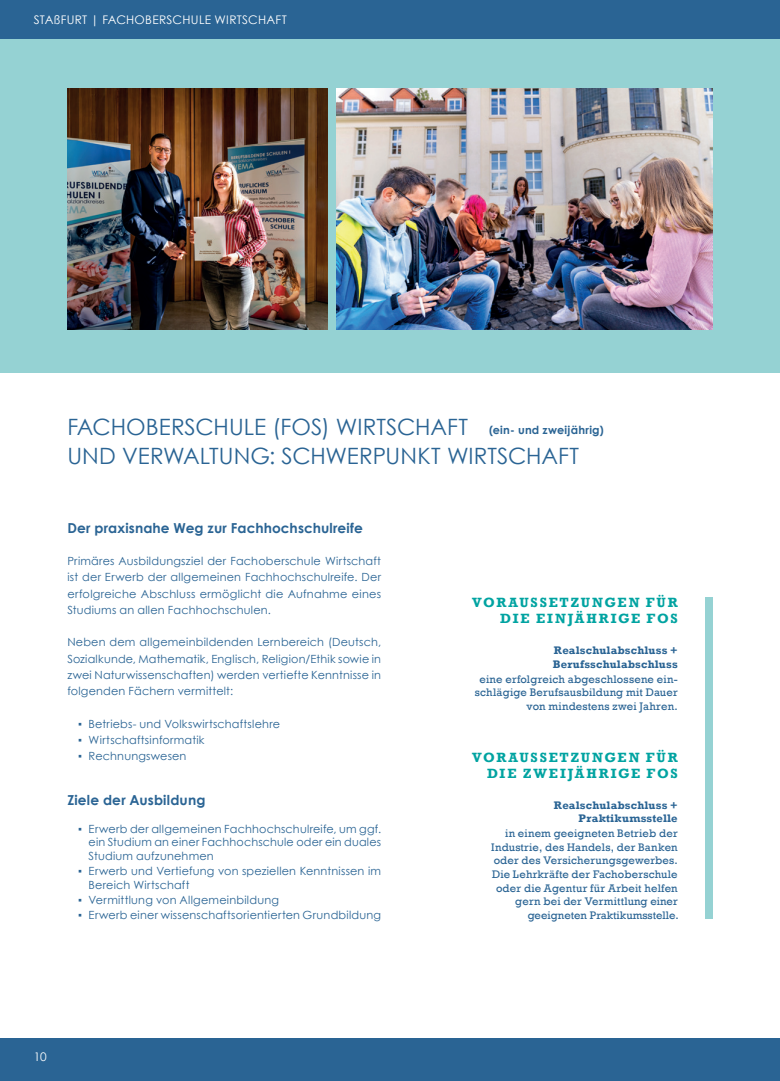
<style>
.page{position:relative;width:780px;height:1081px;background:#fff}
.page>*{position:absolute;margin:0;border:0;box-sizing:border-box;transform-origin:0 0}
.Heading_1{font:22.5px "Century Gothic";color:#2a6494}
.Liste{font:700 13.75px/16.5px "Rockwell";letter-spacing:.125em;color:#00a3a1;text-align:right}
.Heading_2{font:700 13.75px "Century Gothic";letter-spacing:.01em;color:#2a6494}
.t1{font:11.88px "Century Gothic";letter-spacing:.02em;color:#fff}
.t2{font:11.25px/16.2px "Century Gothic";letter-spacing:.02em;color:#2a6494;text-align:justify}
.Liste-2{font:11.25px/13.5px "Rockwell";letter-spacing:.015em;color:#2a6494;text-align:right}
.Liste-3{font:700 11.25px/13.5px "Rockwell";letter-spacing:.015em;color:#2a6494}
.Heading_1-2{font:700 11.25px "Century Gothic";letter-spacing:.02em;color:#2a6494}
</style>
<div class="page">
<div style="left:0;top:39px;width:780px;height:333px;background:#95d2d3"></div>
<div style="left:705px;top:597px;width:7px;height:322px;background:#95d2d3"></div>
<div style="left:0;top:1038px;width:780px;height:43px;background:#2a6494"></div>
<div style="left:0;top:0;width:780px;height:39px;background:#2a6494"></div>
<img style="left:337px;top:89px;width:375px;height:241px">
<img style="left:67px;top:89px;width:261px;height:241px">
<p class="t1" style="left:34px;top:12px;width:255px">STAßFURT | FACHOBERSCHULE WIRTSCHAFT</p>
<p class="Heading_1" style="left:67px;top:411px;width:402px">FACHOBERSCHULE (FOS) WIRTSCHAFT</p>
<p class="Heading_1" style="left:67px;top:440px;width:513px">UND VERWALTUNG: SCHWERPUNKT WIRTSCHAFT</p>
<p class="Heading_1-2" style="left:489px;top:422px;width:116px">(ein- und zweijährig)</p>
<p class="Heading_2" style="left:67px;top:517px;width:297px">Der praxisnahe Weg zur Fachhochschulreife</p>
<p class="t2" style="left:67px;top:553px;width:315px">Primäres Ausbildungsziel der Fachoberschule Wirtschaft ist der Erwerb der allgemeinen Fachhochschulreife. Der erfolgreiche Abschluss ermöglicht die Aufnahme eines Studiums an allen Fachhochschulen.</p>
<p class="t2" style="left:67px;top:634px;width:315px">Neben dem allgemeinbildenden Lernbereich (Deutsch, Sozialkunde, Mathematik, Englisch, Religion/Ethik sowie in zwei Naturwissenschaften) werden vertiefte Kenntnisse in folgenden Fächern vermittelt:</p>
<p class="t2" style="left:78px;top:715px;width:204px">▪ Betriebs- und Volkswirtschaftslehre</p>
<p class="t2" style="left:78px;top:731px;width:128px">▪ Wirtschaftsinformatik</p>
<p class="t2" style="left:78px;top:748px;width:110px">▪ Rechnungswesen</p>
<p class="Heading_2" style="left:67px;top:789px;width:139px">Ziele der Ausbildung</p>
<p class="t2" style="left:89px;top:822px;width:294px;line-height:13.5px;text-indent:-11px">▪ Erwerb der allgemeinen Fachhochschulreife, um ggf. ein Studium an einer Fachhochschule oder ein duales Studium aufzunehmen</p>
<p class="t2" style="left:89px;top:864px;width:294px;line-height:13.5px;text-indent:-11px">▪ Erwerb und Vertiefung von speziellen Kenntnissen im<br>Bereich Wirtschaft</p>
<p class="t2" style="left:78px;top:891px;width:202px">▪ Vermittlung von Allgemeinbildung</p>
<p class="t2" style="left:78px;top:906px;width:304px">▪ Erwerb einer wissenschaftsorientierten Grundbildung</p>
<p class="t1" style="left:34px;top:1048px;width:14px">10</p>
<p class="Liste" style="left:472px;top:594px;width:207px">VORAUSSETZUNGEN FÜR<br>DIE EINJÄHRIGE FOS</p>
<p class="Liste-3" style="left:552px;top:643px;width:126px">Realschulabschluss +<br>Berufsschulabschluss</p>
<p class="Liste-2" style="left:475px;top:672px;width:204px">eine erfolgreich abgeschlossene ein&shy;schlägige Berufsausbildung mit Dauer von mindestens zwei Jahren.</p>
<p class="Liste" style="left:472px;top:749px;width:207px">VORAUSSETZUNGEN FÜR<br>DIE ZWEIJÄHRIGE FOS</p>
<p class="Liste-3" style="left:554px;top:798px;width:125px;text-align:right">Realschulabschluss +<br>Praktikumsstelle</p>
<p class="Liste-2" style="left:491px;top:827px;width:189px">in einem geeigneten Betrieb der Industrie, des Handels, der Banken oder des Versicherungsgewerbes.<br>Die Lehrkräfte der Fachoberschule oder die Agentur für Arbeit helfen gern bei der Vermittlung einer geeigneten Praktikumsstelle.</p>
</div>
